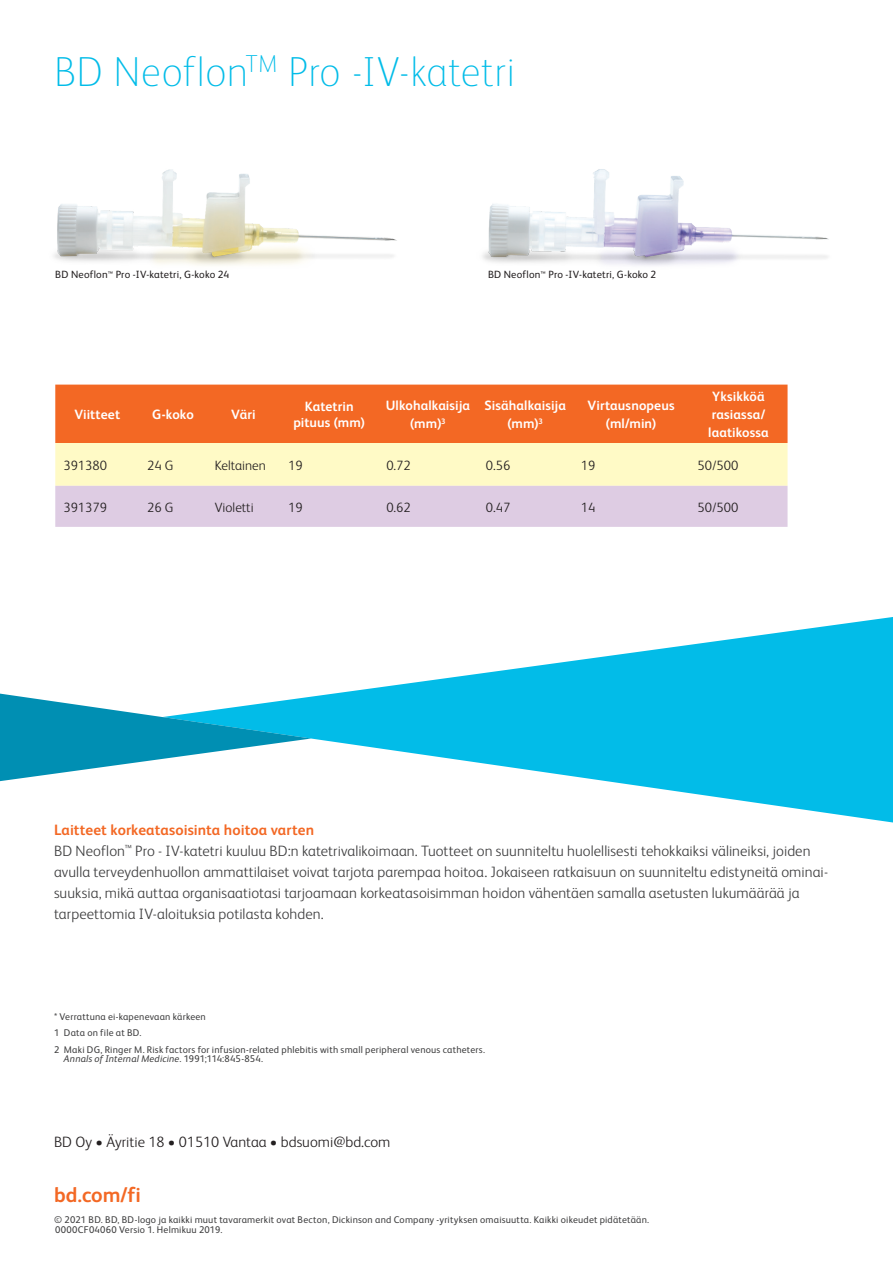
<style>
.page{position:relative;width:893px;height:1263px;background:#fff}
.page>*{position:absolute;margin:0;border:0;box-sizing:border-box;transform-origin:0 0}
.t1{font:100 42px "FS Albert Pro";letter-spacing:.01em;color:#02bce8}
.t2{font:700 21px "FS Albert Pro";color:#f36824}
.t3{font:300 15px/21px "FS Albert Pro";letter-spacing:.005em;color:#3e3e3f}
.t4{font:300 15px "FS Albert Pro";color:#231f20}
.t5{font:700 13.5px/18px "FS Albert Pro";letter-spacing:.005em;color:#fff;text-align:center}
.t6{font:300 13.5px "FS Albert Pro";color:#231f20}
.t7{font:10.5px "FS Albert Pro";letter-spacing:.02em;color:#231f20}
.t8{font:9.75px/16.5px "FS Albert Pro";letter-spacing:.02em;color:#3e3e3f}
.t9{font:italic 9.75px "FS Albert Pro";letter-spacing:.015em;color:#3e3e3f}
.s1{font-size:8.25px}
.s2{font-weight:700;color:#f36824}
.s3{font-style:normal}
</style>
<div class="page">
<img style="left:54px;top:169px;width:343px;height:97px">
<img style="left:482px;top:169px;width:347px;height:97px">
<svg style="left:311px;top:617px;width:582px;height:205px;fill:#02bce8"></svg>
<svg style="left:0;top:694px;width:311px;height:87px"></svg>
<svg style="left:55px;top:385px;width:732px;height:142px;background:#f0b18c"></svg>
<h1 class="t1" style="left:54px;top:45px;width:463px">BD Neoflon<sup>TM</sup> Pro -IV-katetri</h1>
<p class="t7" style="left:55px;top:267px;width:175px">BD Neoflon<span class="s1">™</span> Pro -IV-katetri, G-koko 24</p>
<p class="t7" style="left:488px;top:267px;width:170px">BD Neoflon<span class="s1">™</span> Pro -IV-katetri, G-koko 2</p>
<p class="t5" style="left:74px;top:405px;width:47px">Viitteet</p>
<p class="t5" style="left:152px;top:405px;width:43px">G-koko</p>
<p class="t5" style="left:231px;top:405px;width:26px">Väri</p>
<p class="t5" style="left:293px;top:397px;width:73px;line-height:16.5px">Katetrin pituus (mm)</p>
<p class="t5" style="left:386px;top:396px;width:86px">Ulkohalkaisija (mm)<sup>3</sup></p>
<p class="t5" style="left:484px;top:396px;width:83px">Sisähalkaisija (mm)<sup>3</sup></p>
<p class="t5" style="left:588px;top:396px;width:89px">Virtausnopeus (ml/min)</p>
<p class="t5" style="left:708px;top:387px;width:62px;text-align:left">Yksikköä rasiassa/ laatikossa</p>
<p class="t6" style="left:63px;top:456px;width:45px">391380</p>
<p class="t6" style="left:147px;top:456px;width:28px">24 G</p>
<p class="t6" style="left:215px;top:456px;width:52px">Keltainen</p>
<p class="t6" style="left:288px;top:456px;width:16px">19</p>
<p class="t6" style="left:386px;top:456px;width:26px">0.72</p>
<p class="t6" style="left:486px;top:456px;width:26px">0.56</p>
<p class="t6" style="left:581px;top:456px;width:16px">19</p>
<p class="t6" style="left:698px;top:456px;width:42px">50/500</p>
<p class="t6" style="left:63px;top:498px;width:45px">391379</p>
<p class="t6" style="left:147px;top:498px;width:28px">26 G</p>
<p class="t6" style="left:215px;top:498px;width:40px">Violetti</p>
<p class="t6" style="left:288px;top:498px;width:16px">19</p>
<p class="t6" style="left:386px;top:498px;width:26px">0.62</p>
<p class="t6" style="left:486px;top:498px;width:26px">0.47</p>
<p class="t6" style="left:581px;top:498px;width:16px">14</p>
<p class="t6" style="left:698px;top:498px;width:42px">50/500</p>
<p class="t3" style="left:54px;top:818px;width:776px"><span class="s2">Laitteet korkeatasoisinta hoitoa varten<br></span>BD Neoflon<sup>™</sup> Pro - IV-katetri kuuluu BD:n katetrivalikoimaan. Tuotteet on suunniteltu huolellisesti tehokkaiksi välineiksi, joiden avulla terveydenhuollon ammattilaiset voivat tarjota parempaa hoitoa. Jokaiseen ratkaisuun on suunniteltu edistyneitä ominai&shy;suuksia, mikä auttaa organisaatiotasi tarjoamaan korkeatasoisimman hoidon vähentäen samalla asetusten lukumäärää ja tarpeettomia IV-aloituksia potilasta kohden.</p>
<p class="t8" style="left:54px;top:1007px;width:433px">* Verrattuna ei-kapenevaan kärkeen<br>1 Data on file at BD.<br>2 Maki DG, Ringer M. Risk factors for infusion-related phlebitis with small peripheral venous catheters.</p>
<p class="t9" style="left:64px;top:1052px;width:201px">Annals of Internal Medicine<span class="s3">. 1991;114:845-854.</span></p>
<p class="t4" style="left:54px;top:1131px;width:338px">BD Oy • Äyritie 18 • 01510 Vantaa • bdsuomi@bd.com</p>
<h2 class="t2" style="left:54px;top:1180px;width:88px">bd.com/fi</h2>
<p class="t8" style="left:54px;top:1214px;width:597px;line-height:9.8px">© 2021 BD. BD, BD-logo ja kaikki muut tavaramerkit ovat Becton, Dickinson and Company -yrityksen omaisuutta. Kaikki oikeudet pidätetään.<br>0000CF04060 Versio 1. Helmikuu 2019.</p>
</div>
